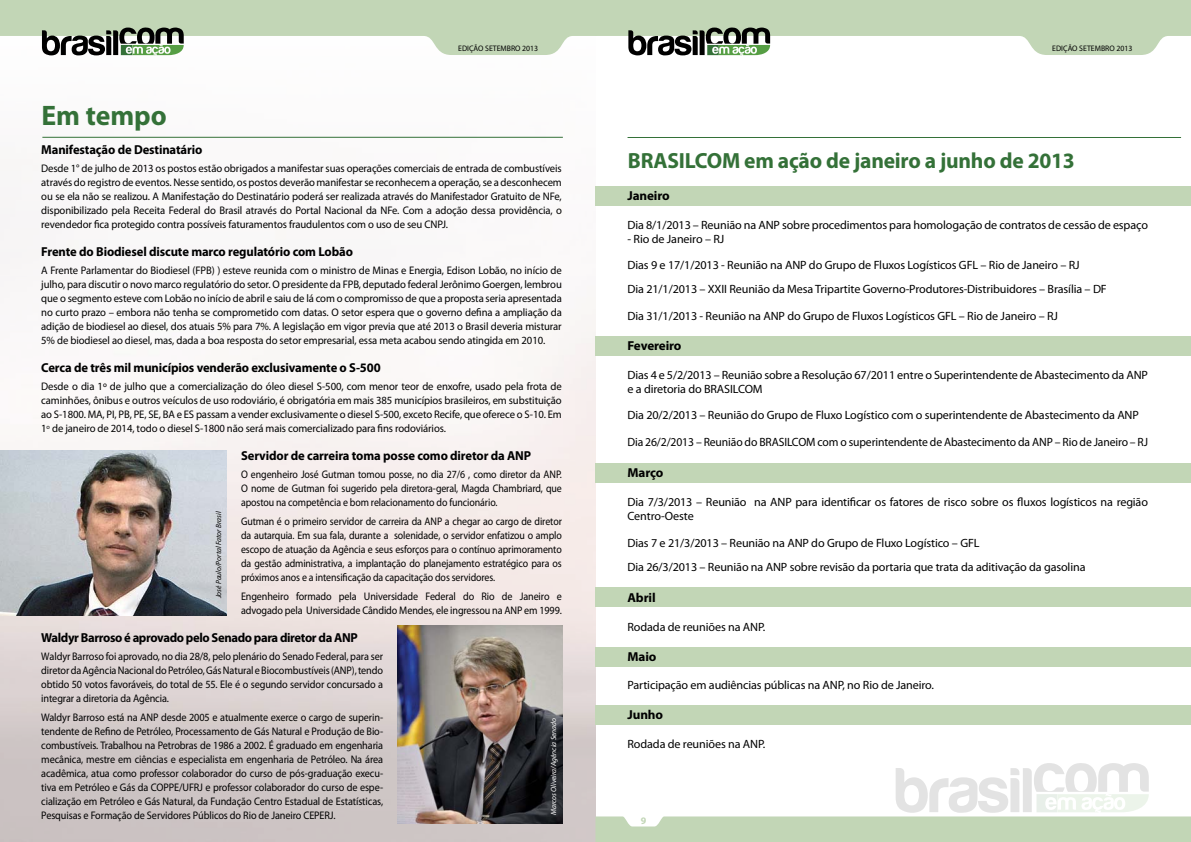
<style>
.page{position:relative;width:1191px;height:842px;background:#fff}
.page>*{position:absolute;margin:0;border:0;box-sizing:border-box;transform-origin:0 0}
.t1{font:700 28.3px "Myriad Pro";color:#347138}
.t2{font:700 22px "Myriad Pro";letter-spacing:-.01em;color:#347138}
.t3{font:700 13px "Myriad Pro";letter-spacing:-.01em;color:#000}
.t4{font:700 13px "Myriad Pro";letter-spacing:-.03em;color:#000}
.t5{font:12px/24px "Myriad Pro";letter-spacing:-.01em;color:#000}
.t6{font:11px/14px "Myriad Pro";letter-spacing:-.01em;color:#000;text-align:justify}
.t7{font:11px/14px "Myriad Pro";letter-spacing:-.01em;color:#000;text-align:justify;scale:.9 1}
.t8{font:11px/14px "Myriad Pro";letter-spacing:-.01em;color:#000;text-align:justify;scale:.93 1}
.t9{font:11px/14px "Myriad Pro";letter-spacing:-.01em;color:#000;scale:.92 1}
.t10{font:700 10px "Myriad Pro";color:#c2d6b6}
.t11{font:8px "Myriad Pro";color:#000}
.t12{font:italic 7.5px "Myriad Pro";color:#fff}
.t13{font:italic 7.5px "Myriad Pro";color:#000}
</style>
<div class="page">
<img style="left:0;top:55px;width:595px;height:787px">
<div style="left:595px;top:186px;width:596px;height:20px;background:#c2d6b6"></div>
<div style="left:595px;top:336px;width:596px;height:20px;background:#c2d6b6"></div>
<div style="left:595px;top:587px;width:596px;height:20px;background:#c2d6b6"></div>
<div style="left:595px;top:647px;width:596px;height:20px;background:#c2d6b6"></div>
<div style="left:595px;top:705px;width:596px;height:20px;background:#c2d6b6"></div>
<div style="left:595px;top:463px;width:596px;height:20px;background:#c2d6b6"></div>
<hr style="left:627px;top:137px;width:554px;height:1px;background:#347138">
<svg style="left:0;top:0;width:1191px;height:55px"></svg>
<hr style="left:42px;top:137px;width:521px;height:1px;background:#347138">
<svg style="left:595px;top:763px;width:596px;height:79px"></svg>
<img style="left:0;top:451px;width:227px;height:164px">
<img style="left:397px;top:625px;width:166px;height:198px">
<p class="t11" style="left:458px;top:43px;width:82px">EDIÇÃO SETEMBRO 2013</p>
<p class="t11" style="left:1052px;top:43px;width:82px">EDIÇÃO SETEMBRO 2013</p>
<h1 class="t1" style="left:41px;top:97px;width:127px">Em tempo</h1>
<p class="t3" style="left:41px;top:141px;width:163px">Manifestação de Destinatário</p>
<p class="t6" style="left:41px;top:161px;width:522px">Desde 1° de julho de 2013 os postos estão obrigados a manifestar suas operações comerciais de entrada de combustíveis através do registro de eventos. Nesse sentido, os postos deverão manifestar se reconhecem a operação, se a desconhecem ou se ela não se realizou. A Manifestação do Destinatário poderá ser realizada através do Manifestador Gratuito de NFe, disponibilizado pela Receita Federal do Brasil através do Portal Nacional da NFe. Com a adoção dessa providência, o revendedor fica protegido contra possíveis faturamentos fraudulentos com o uso de seu CNPJ.</p>
<p class="t3" style="left:41px;top:243px;width:313px">Frente do Biodiesel discute marco regulatório com Lobão</p>
<p class="t6" style="left:41px;top:263px;width:522px">A Frente Parlamentar do Biodiesel (FPB) ) esteve reunida com o ministro de Minas e Energia, Edison Lobão, no início de julho, para discutir o novo marco regulatório do setor. O presidente da FPB, deputado federal Jerônimo Goergen, lembrou que o segmento esteve com Lobão no início de abril e saiu de lá com o compromisso de que a proposta seria apresentada no curto prazo – embora não tenha se comprometido com datas. O setor espera que o governo defina a ampliação da adição de biodiesel ao diesel, dos atuais 5% para 7%. A legislação em vigor previa que até 2013 o Brasil deveria misturar 5% de biodiesel ao diesel, mas, dada a boa resposta do setor empresarial, essa meta acabou sendo atingida em 2010.</p>
<p class="t3" style="left:41px;top:359px;width:341px">Cerca de três mil municípios venderão exclusivamente o S-500</p>
<p class="t6" style="left:41px;top:379px;width:522px">Desde o dia 1º de julho que a comercialização do óleo diesel S-500, com menor teor de enxofre, usado pela frota de caminhões, ônibus e outros veículos de uso rodoviário, é obrigatória em mais 385 municípios brasileiros, em substituição ao S-1800. MA, PI, PB, PE, SE, BA e ES passam a vender exclusivamente o diesel S-500, exceto Recife, que oferece o S-10. Em 1<sup>o</sup> de janeiro de 2014, todo o diesel S-1800 não será mais comercializado para fins rodoviários.</p>
<p class="t3" style="left:241px;top:447px;width:292px">Servidor de carreira toma posse como diretor da ANP</p>
<p class="t7" style="left:241px;top:467px;width:358px">O engenheiro José Gutman tomou posse, no dia 27/6 , como diretor da ANP.<br>O nome de Gutman foi sugerido pela diretora-geral, Magda Chambriard, que apostou na competência e bom relacionamento do funcionário.</p>
<p class="t7" style="left:241px;top:514px;width:358px">Gutman é o primeiro servidor de carreira da ANP a chegar ao cargo de diretor da autarquia. Em sua fala, durante a solenidade, o servidor enfatizou o amplo escopo de atuação da Agência e seus esforços para o contínuo aprimoramento da gestão administrativa, a implantação do planejamento estratégico para os próximos anos e a intensificação da capacitação dos servidores.</p>
<p class="t9" style="left:241px;top:589px;width:350px">Engenheiro formado pela Universidade Federal do Rio de Janeiro e advogado pela Universidade Cândido Mendes, ele ingressou na ANP em 1999.</p>
<p class="t4" style="left:41px;top:629px;width:318px">Waldyr Barroso é aprovado pelo Senado para diretor da ANP</p>
<p class="t7" style="left:41px;top:649px;width:381px">Waldyr Barroso foi aprovado, no dia 28/8, pelo plenário do Senado Federal, para ser diretor da Agência Nacional do Petróleo, Gás Natural e Biocombustíveis (ANP), tendo obtido 50 votos favoráveis, do total de 55. Ele é o segundo servidor concursado a integrar a diretoria da Agência.</p>
<p class="t8" style="left:41px;top:710px;width:369px">Waldyr Barroso está na ANP desde 2005 e atualmente exerce o cargo de superin&shy;tendente de Refino de Petróleo, Processamento de Gás Natural e Produção de Bio&shy;combustíveis. Trabalhou na Petrobras de 1986 a 2002. É graduado em engenharia mecânica, mestre em ciências e especialista em engenharia de Petróleo. Na área acadêmica, atua como professor colaborador do curso de pós-graduação execu&shy;tiva em Petróleo e Gás da COPPE/UFRJ e professor colaborador do curso de espe&shy;cialização em Petróleo e Gás Natural, da Fundação Centro Estadual de Estatísticas, Pesquisas e Formação de Servidores Públicos do Rio de Janeiro CEPERJ.</p>
<p class="t13" style="left:214px;top:598px;width:88px;rotate:-90deg">José Paulo/Portal Fator Brasil</p>
<p class="t12" style="left:549px;top:815px;width:99px;rotate:-90deg">Marcos Oliveira/Agência Senado</p>
<h2 class="t2" style="left:628px;top:146px;width:448px">BRASILCOM em ação de janeiro a junho de 2013</h2>
<p class="t3" style="left:627px;top:187px;width:44px">Janeiro</p>
<p class="t5" style="left:627px;top:212px;width:522px">Dia 8/1/2013 – Reunião na ANP sobre procedimentos para homologação de contratos de cessão de espaço</p>
<p class="t5" style="left:627px;top:227px;width:98px">- Rio de Janeiro – RJ</p>
<p class="t5" style="left:627px;top:253px;width:481px">Dias 9 e 17/1/2013 - Reunião na ANP do Grupo de Fluxos Logísticos GFL – Rio de Janeiro – RJ<br>Dia 21/1/2013 – XXII Reunião da Mesa Tripartite Governo-Produtores-Distribuidores – Brasília – DF</p>
<p class="t5" style="left:627px;top:303px;width:432px">Dia 31/1/2013 - Reunião na ANP do Grupo de Fluxos Logísticos GFL – Rio de Janeiro – RJ</p>
<p class="t3" style="left:627px;top:337px;width:55px">Fevereiro</p>
<p class="t5" style="left:627px;top:367px;width:522px;line-height:14.4px">Dias 4 e 5/2/2013 – Reunião sobre a Resolução 67/2011 entre o Superintendente de Abastecimento da ANP e a diretoria do BRASILCOM</p>
<p class="t5" style="left:627px;top:402px;width:522px;line-height:26.4px">Dia 20/2/2013 – Reunião do Grupo de Fluxo Logístico com o superintendente de Abastecimento da ANP<br>Dia 26/2/2013 – Reunião do BRASILCOM com o superintendente de Abastecimento da ANP – Rio de Janeiro – RJ</p>
<p class="t3" style="left:627px;top:464px;width:37px">Março</p>
<p class="t5" style="left:627px;top:494px;width:522px;line-height:14.4px">Dia 7/3/2013 – Reunião na ANP para identificar os fatores de risco sobre os fluxos logísticos na região<br>Centro-Oeste</p>
<p class="t5" style="left:627px;top:530px;width:459px">Dias 7 e 21/3/2013 – Reunião na ANP do Grupo de Fluxo Logístico – GFL<br>Dia 26/3/2013 – Reunião na ANP sobre revisão da portaria que trata da aditivação da gasolina</p>
<p class="t3" style="left:627px;top:589px;width:30px">Abril</p>
<p class="t5" style="left:627px;top:614px;width:139px">Rodada de reuniões na ANP.</p>
<p class="t3" style="left:627px;top:648px;width:30px">Maio</p>
<p class="t5" style="left:627px;top:673px;width:308px">Participação em audiências públicas na ANP, no Rio de Janeiro.</p>
<p class="t3" style="left:627px;top:706px;width:37px">Junho</p>
<p class="t5" style="left:627px;top:732px;width:139px">Rodada de reuniões na ANP.</p>
<p class="t10" style="left:641px;top:814px;width:7px">9</p>
</div>
